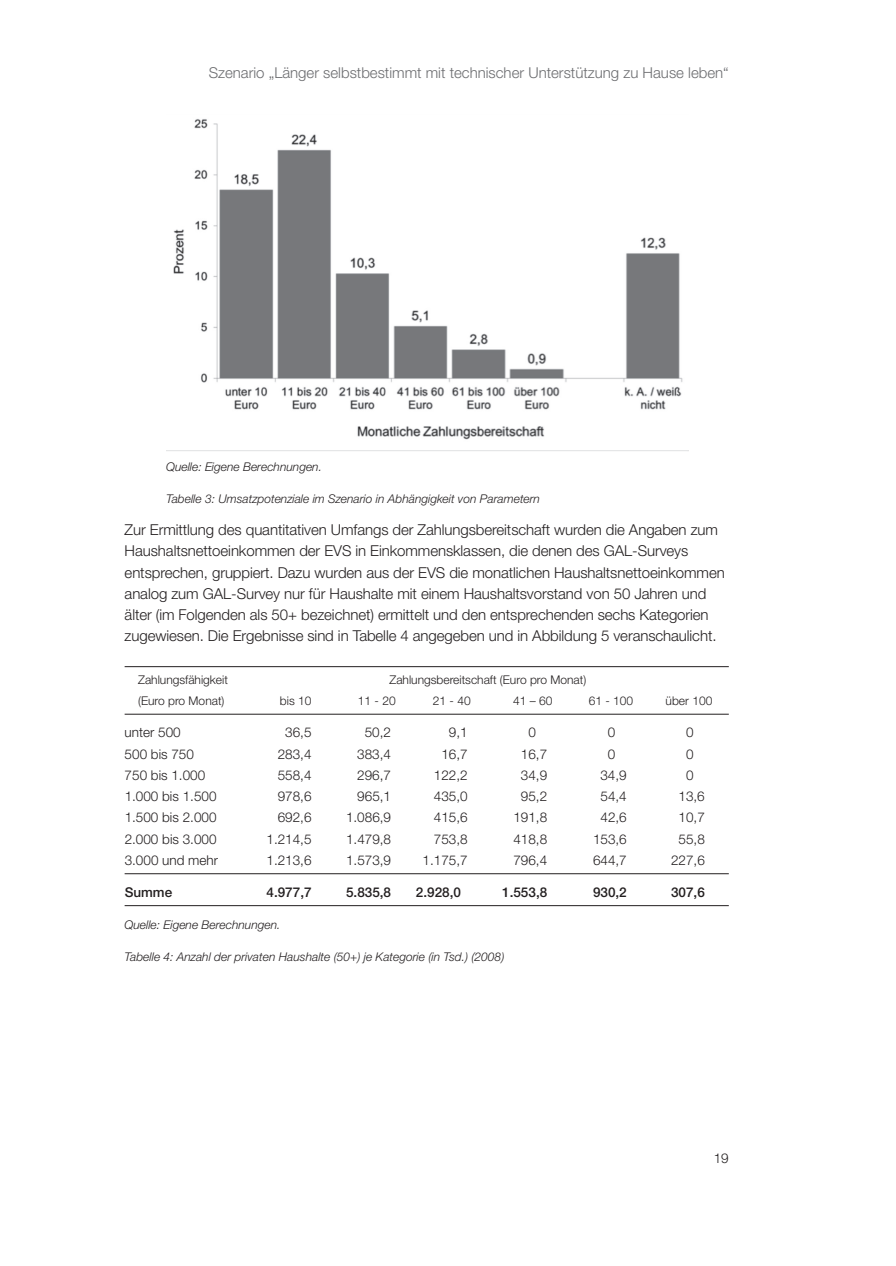
<style>
.page{position:relative;width:896px;height:1266px;background:#fff}
.page>*{position:absolute;margin:0;border:0;box-sizing:border-box;transform-origin:0 0}
.t1{font:300 15px/21.3px "Helvetica Neue LT Pro";letter-spacing:-.005em;color:#231f20}
.t2{font:300 15px "Helvetica Neue LT Pro";color:#6c6d70}
.t3{font:300 13.5px "Helvetica Neue LT Pro";color:#231f20}
.t4{font:500 13.5px "Helvetica Neue LT Pro";color:#231f20}
.t5{font:italic 300 12px "Helvetica Neue LT Std";color:#231f20}
.t6{font:300 12px "Helvetica Neue LT Pro";color:#231f20}
</style>
<div class="page">
<img style="left:167px;top:119px;width:521px;height:332px">
<hr style="left:125px;top:666px;width:603px;height:1px;background:#231f20">
<hr style="left:125px;top:713px;width:603px;height:1px;background:#231f20">
<hr style="left:125px;top:873px;width:603px;height:1px;background:#231f20">
<hr style="left:125px;top:905px;width:603px;height:1px;background:#231f20">
<p class="t2" style="left:209px;top:63px;width:521px">Szenario „Länger selbstbestimmt mit technischer Unterstützung zu Hause leben“</p>
<p class="t5" style="left:166px;top:460px;width:157px">Quelle: Eigene Berechnungen.</p>
<p class="t5" style="left:166px;top:492px;width:375px">Tabelle 3: Umsatzpotenziale im Szenario in Abhängigkeit von Parametern</p>
<p class="t1" style="left:125px;top:519px;width:601px">Zur Ermittlung des quantitativen Umfangs der Zahlungsbereitschaft wurden die Angaben zum Haushaltsnettoeinkommen der EVS in Einkommensklassen, die denen des GAL-Surveys entsprechen, gruppiert. Dazu wurden aus der EVS die monatlichen Haushaltsnettoeinkommen analog zum GAL-Survey nur für Haushalte mit einem Haushaltsvorstand von 50 Jahren und älter (im Folgenden als 50+ bezeichnet) ermittelt und den entsprechenden sechs Kategorien zugewiesen. Die Ergebnisse sind in Tabelle 4 angegeben und in Abbildung 5 veranschaulicht.</p>
<p class="t6" style="left:138px;top:672px;width:91px">Zahlungsfähigkeit</p>
<p class="t6" style="left:389px;top:672px;width:198px">Zahlungsbereitschaft (Euro pro Monat)</p>
<p class="t6" style="left:138px;top:693px;width:88px">(Euro pro Monat)</p>
<p class="t6" style="left:280px;top:693px;width:33px">bis 10</p>
<p class="t6" style="left:358px;top:693px;width:39px">11 - 20</p>
<p class="t6" style="left:433px;top:693px;width:39px">21 - 40</p>
<p class="t6" style="left:513px;top:693px;width:41px">41 – 60</p>
<p class="t6" style="left:588px;top:693px;width:46px">61 - 100</p>
<p class="t6" style="left:665px;top:693px;width:48px">über 100</p>
<p class="t3" style="left:125px;top:724px;width:58px">unter 500</p>
<p class="t3" style="left:285px;top:724px;width:28px">36,5</p>
<p class="t3" style="left:365px;top:724px;width:28px">50,2</p>
<p class="t3" style="left:449px;top:724px;width:20px">9,1</p>
<p class="t3" style="left:528px;top:724px;width:9px">0</p>
<p class="t3" style="left:608px;top:724px;width:9px">0</p>
<p class="t3" style="left:686px;top:724px;width:9px">0</p>
<p class="t3" style="left:125px;top:745px;width:71px">500 bis 750</p>
<p class="t3" style="left:278px;top:745px;width:35px">283,4</p>
<p class="t3" style="left:357px;top:745px;width:35px">383,4</p>
<p class="t3" style="left:441px;top:745px;width:28px">16,7</p>
<p class="t3" style="left:521px;top:745px;width:28px">16,7</p>
<p class="t3" style="left:608px;top:745px;width:9px">0</p>
<p class="t3" style="left:686px;top:745px;width:9px">0</p>
<p class="t3" style="left:125px;top:766px;width:82px">750 bis 1. 000</p>
<p class="t3" style="left:278px;top:766px;width:35px">558,4</p>
<p class="t3" style="left:357px;top:766px;width:35px">296,7</p>
<p class="t3" style="left:434px;top:766px;width:35px">122,2</p>
<p class="t3" style="left:521px;top:766px;width:28px">34,9</p>
<p class="t3" style="left:600px;top:766px;width:28px">34,9</p>
<p class="t3" style="left:686px;top:766px;width:9px">0</p>
<p class="t3" style="left:125px;top:788px;width:93px">1. 000 bis 1. 500</p>
<p class="t3" style="left:278px;top:788px;width:35px">978,6</p>
<p class="t3" style="left:357px;top:788px;width:35px">965,1</p>
<p class="t3" style="left:434px;top:788px;width:35px">435,0</p>
<p class="t3" style="left:521px;top:788px;width:28px">95,2</p>
<p class="t3" style="left:600px;top:788px;width:28px">54,4</p>
<p class="t3" style="left:678px;top:788px;width:28px">13,6</p>
<p class="t3" style="left:125px;top:809px;width:93px">1. 500 bis 2. 000</p>
<p class="t3" style="left:278px;top:809px;width:35px">692,6</p>
<p class="t3" style="left:346px;top:809px;width:47px">1.086,9</p>
<p class="t3" style="left:434px;top:809px;width:35px">415,6</p>
<p class="t3" style="left:513px;top:809px;width:35px">191,8</p>
<p class="t3" style="left:600px;top:809px;width:28px">42,6</p>
<p class="t3" style="left:678px;top:809px;width:28px">10,7</p>
<p class="t3" style="left:125px;top:830px;width:93px">2. 000 bis 3. 000</p>
<p class="t3" style="left:266px;top:830px;width:47px">1.214,5</p>
<p class="t3" style="left:346px;top:830px;width:47px">1.479,8</p>
<p class="t3" style="left:434px;top:830px;width:35px">753,8</p>
<p class="t3" style="left:513px;top:830px;width:35px">418,8</p>
<p class="t3" style="left:593px;top:830px;width:35px">153,6</p>
<p class="t3" style="left:678px;top:830px;width:28px">55,8</p>
<p class="t3" style="left:125px;top:851px;width:95px">3. 000 und mehr</p>
<p class="t3" style="left:266px;top:851px;width:47px">1.213,6</p>
<p class="t3" style="left:346px;top:851px;width:47px">1.573,9</p>
<p class="t3" style="left:422px;top:851px;width:47px">1.175,7</p>
<p class="t3" style="left:513px;top:851px;width:35px">796,4</p>
<p class="t3" style="left:593px;top:851px;width:35px">644,7</p>
<p class="t3" style="left:671px;top:851px;width:35px">227,6</p>
<p class="t4" style="left:125px;top:883px;width:49px">Summe</p>
<p class="t4" style="left:266px;top:883px;width:47px">4.977,7</p>
<p class="t4" style="left:346px;top:883px;width:47px">5.835,8</p>
<p class="t4" style="left:416px;top:883px;width:47px">2.928,0</p>
<p class="t4" style="left:502px;top:883px;width:47px">1.553,8</p>
<p class="t4" style="left:593px;top:883px;width:35px">930,2</p>
<p class="t4" style="left:671px;top:883px;width:35px">307,6</p>
<p class="t5" style="left:125px;top:917px;width:157px">Quelle: Eigene Berechnungen.</p>
<p class="t5" style="left:125px;top:949px;width:381px">Tabelle 4: Anzahl der privaten Haushalte (50+) je Kategorie (in Tsd.) (2008)</p>
<p class="t3" style="left:713px;top:1149px;width:17px">19</p>
</div>
